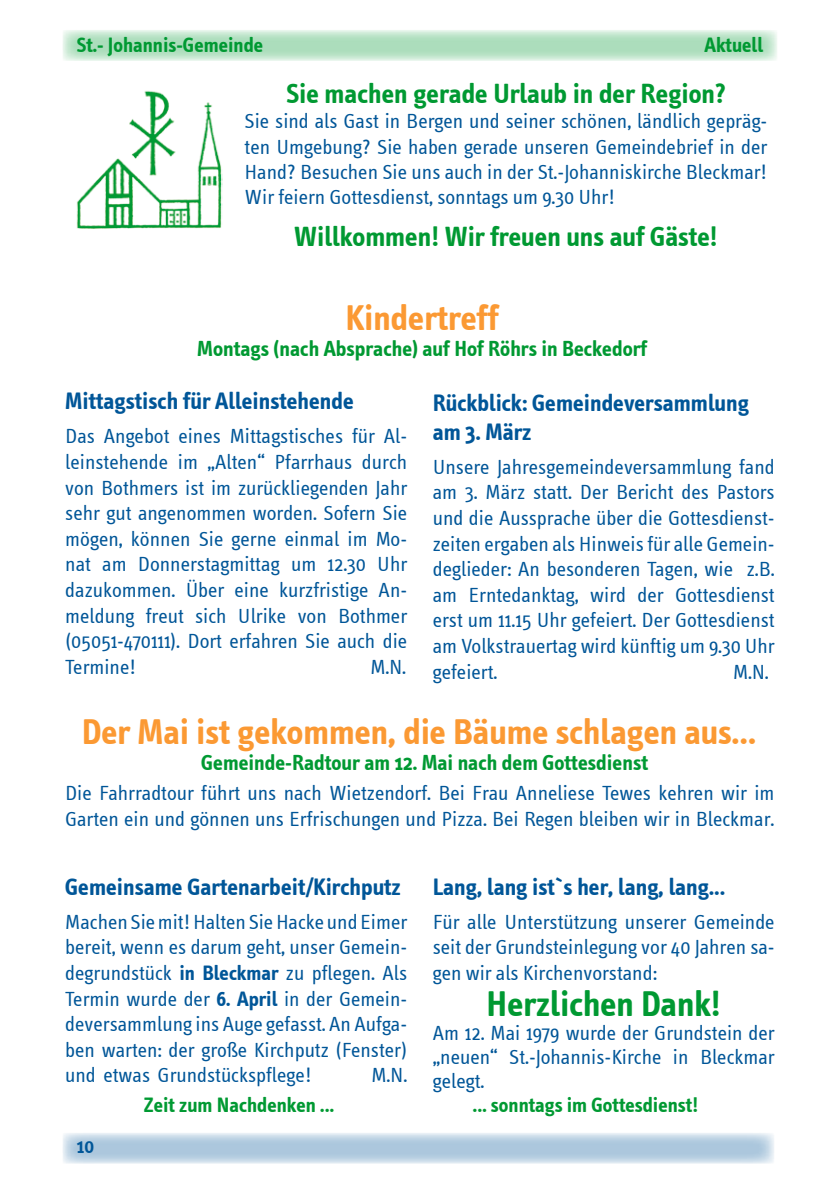
<style>
.page{position:relative;width:840px;height:1191px;background:#fff}
.page>*{position:absolute;margin:0;border:0;box-sizing:border-box;transform-origin:0 0}
.t1{font:700 36px "Info Text";color:#fb9933}
.t2{font:700 36px "Info Text";color:#009932}
.t3{font:700 28px "Info Text";color:#009932}
.t4{font:700 24px/28.8px "Info Text";color:#005698}
.t5{font:700 22px "Info Text";color:#009932}
.t6{font:21px/25.6px "Info Text Normal";color:#005698;text-align:justify}
.t7{font:700 21px "Info Text";color:#009932}
.t8{font:600 21px "Info Text";color:#005698}
.s1{font-family:"Info Text";font-weight:700}
</style>
<div class="page">
<svg style="left:63px;top:30px;width:714px;height:31px"></svg>
<svg style="left:63px;top:1133px;width:711px;height:30px;fill:#b4cde0"></svg>
<img style="left:76px;top:91px;width:146px;height:138px">
<p class="t7" style="left:77px;top:33px;width:188px">St.- Johannis-Gemeinde</p>
<p class="t7" style="left:704px;top:33px;width:60px">Aktuell</p>
<h2 class="t3" style="left:286px;top:78px;width:440px">Sie machen gerade Urlaub in der Region?</h2>
<p class="t6" style="left:244px;top:109px;width:524px">Sie sind als Gast in Bergen und seiner schönen, ländlich gepräg&shy;ten Umgebung? Sie haben gerade unseren Gemeindebrief in der Hand? Besuchen Sie uns auch in der St.-Johanniskirche Bleckmar!<br>Wir feiern Gottesdienst, sonntags um 9.30 Uhr!</p>
<h2 class="t3" style="left:294px;top:221px;width:425px">Willkommen! Wir freuen uns auf Gäste!</h2>
<h1 class="t1" style="left:345px;top:298px;width:155px">Kindertreff</h1>
<p class="t5" style="left:197px;top:336px;width:451px">Montags (nach Absprache) auf Hof Röhrs in Beckedorf</p>
<p class="t4" style="left:65px;top:387px;width:290px">Mittagstisch für Alleinstehende</p>
<p class="t6" style="left:65px;top:424px;width:343px">Das Angebot eines Mittagstisches für Al&shy;leinstehende im „Alten“ Pfarrhaus durch von Bothmers ist im zurückliegenden Jahr sehr gut angenommen worden. Sofern Sie mögen, können Sie gerne einmal im Mo&shy;nat am Donnerstagmittag um 12.30 Uhr dazukommen. Über eine kurzfristige An&shy;meldung freut sich Ulrike von Bothmer (05051-470111). Dort erfahren Sie auch die Termine!</p>
<p class="t6" style="left:370px;top:654px;width:37px">M.N.</p>
<p class="t4" style="left:432px;top:388px;width:317px">Rückblick: Gemeindeversammlung am 3. März</p>
<p class="t6" style="left:432px;top:454px;width:343px">Unsere Jahresgemeindeversammlung fand am 3. März statt. Der Bericht des Pastors und die Aussprache über die Gottesdienst&shy;zeiten ergaben als Hinweis für alle Gemein&shy;deglieder: An besonderen Tagen, wie z.B. am Erntedanktag, wird der Gottesdienst erst um 11.15 Uhr gefeiert. Der Gottesdienst am Volkstrauertag wird künftig um 9.30 Uhr gefeiert.</p>
<p class="t6" style="left:732px;top:659px;width:37px">M.N.</p>
<h1 class="t1" style="left:82px;top:711px;width:675px">Der Mai ist gekommen, die Bäume schlagen aus...</h1>
<p class="t5" style="left:201px;top:750px;width:448px">Gemeinde-Radtour am 12. Mai nach dem Gottesdienst</p>
<p class="t6" style="left:65px;top:781px;width:710px">Die Fahrradtour führt uns nach Wietzendorf. Bei Frau Anneliese Tewes kehren wir im<br>Garten ein und gönnen uns Erfrischungen und Pizza. Bei Regen bleiben wir in Bleckmar.</p>
<p class="t4" style="left:65px;top:872px;width:337px">Gemeinsame Gartenarbeit/Kirchputz</p>
<p class="t6" style="left:65px;top:909px;width:343px">Machen Sie mit! Halten Sie Hacke und Eimer bereit, wenn es darum geht, unser Gemein&shy;degrundstück <span class="s1">in Bleckmar</span> zu pflegen. Als Termin wurde der <span class="s1">6. April</span> in der Gemein&shy;deversammlung ins Auge gefasst. An Aufga&shy;ben warten: der große Kirchputz (Fenster) und etwas Grundstückspflege!</p>
<p class="t6" style="left:371px;top:1062px;width:37px">M.N.</p>
<p class="t4" style="left:432px;top:872px;width:293px">Lang, lang ist`s her, lang, lang...</p>
<p class="t6" style="left:432px;top:909px;width:343px">Für alle Unterstützung unserer Gemeinde seit der Grundsteinlegung vor 40 Jahren sa&shy;gen wir als Kirchenvorstand:</p>
<h1 class="t2" style="left:486px;top:983px;width:235px">Herzlichen Dank!</h1>
<p class="t6" style="left:432px;top:1021px;width:343px;line-height:24px">Am 12. Mai 1979 wurde der Grundstein der „neuen“ St.-Johannis-Kirche in Bleckmar gelegt.</p>
<p class="t8" style="left:77px;top:1134px;width:19px">10</p>
<p class="t7" style="left:143px;top:1093px;width:192px">Zeit zum Nachdenken ...</p>
<p class="t7" style="left:472px;top:1093px;width:227px">... sonntags im Gottesdienst!</p>
</div>
